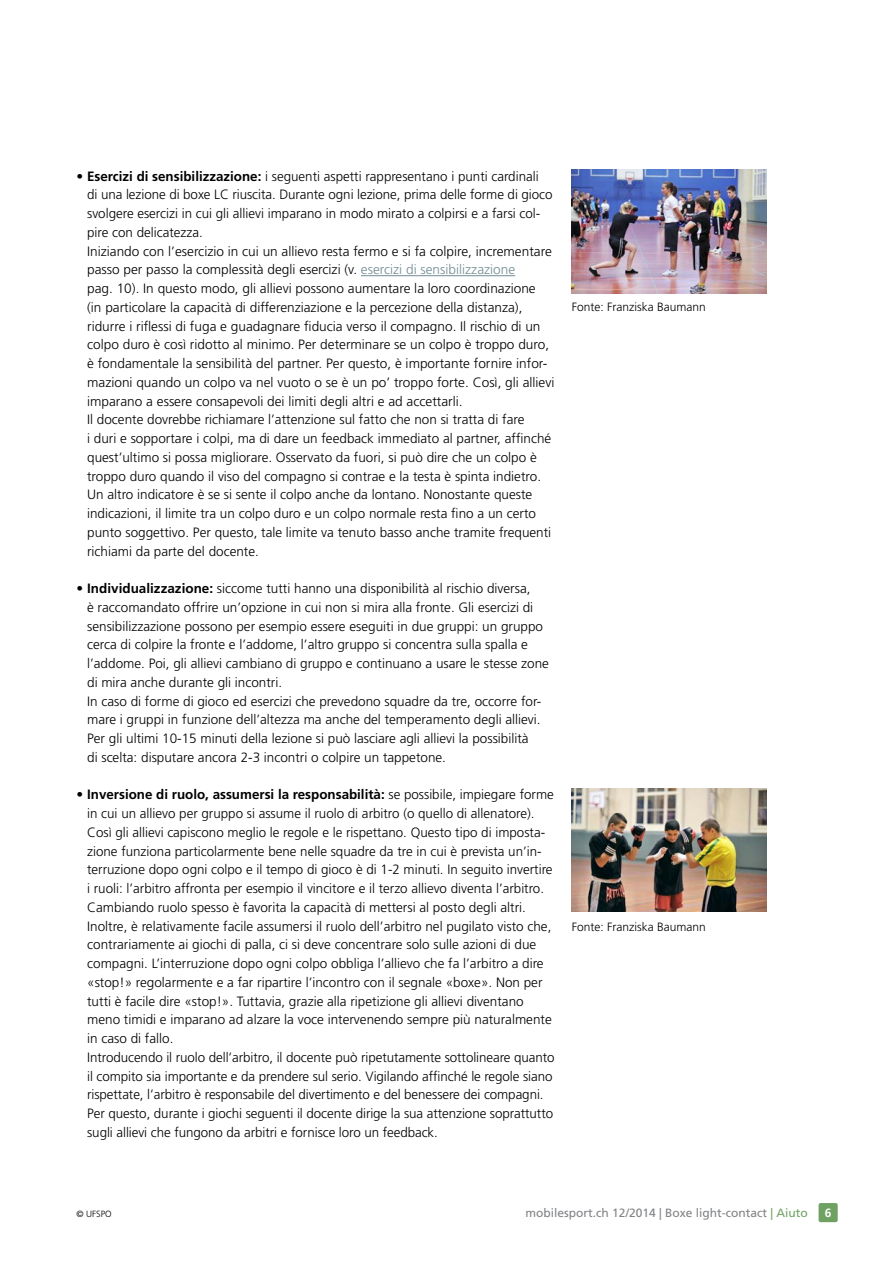
<style>
.page{position:relative;width:893px;height:1263px;background:#fff}
.page>*{position:absolute;margin:0;border:0;box-sizing:border-box;transform-origin:0 0}
.t1{font:300 13.5px/18.8px "Frutiger LT";color:#000}
.t2{font:12px "Frutiger LT";color:#808285}
.t3{font:300 12px "Frutiger LT";color:#000}
.t4{font:700 12px "Frutiger LT";color:#fff}
.t5{font:300 9px "Frutiger LT";color:#000}
.s1{font-weight:700}
.s2{color:#728c94}
.s3{color:#6fa162}
</style>
<div class="page">
<div style="left:819px;top:1203px;width:19px;height:19px;background:#6fa162;border-radius:2px"></div>
<hr style="left:361px;top:275px;width:154px;height:1px;background:#728c94">
<img style="left:572px;top:170px;width:195px;height:123px">
<img style="left:572px;top:789px;width:195px;height:123px">
<h1 class="t1" style="left:87px;top:167px;width:469px;text-indent:-11px">• <span class="s1">Esercizi di sensibilizzazione:</span> i seguenti aspetti rappresentano i punti cardinali<br>di una lezione di boxe LC riuscita. Durante ogni lezione, prima delle forme di gioco svolgere esercizi in cui gli allievi imparano in modo mirato a colpirsi e a farsi col&shy;pire con delicatezza.<br>Iniziando con l’esercizio in cui un allievo resta fermo e si fa colpire, incrementare passo per passo la complessità degli esercizi (v. <span class="s2">esercizi di sensibilizzazione<br></span>pag. 10). In questo modo, gli allievi possono aumentare la loro coordinazione<br>(in particolare la capacità di differenziazione e la percezione della distanza), ridurre i riflessi di fuga e guadagnare fiducia verso il compagno. Il rischio di un colpo duro è così ridotto al minimo. Per determinare se un colpo è troppo duro, è fondamentale la sensibilità del partner. Per questo, è importante fornire infor&shy;mazioni quando un colpo va nel vuoto o se è un po’ troppo forte. Così, gli allievi imparano a essere consapevoli dei limiti degli altri e ad accettarli.<br>Il docente dovrebbe richiamare l’attenzione sul fatto che non si tratta di fare<br>i duri e sopportare i colpi, ma di dare un feedback immediato al partner, affinché quest’ultimo si possa migliorare. Osservato da fuori, si può dire che un colpo è troppo duro quando il viso del compagno si contrae e la testa è spinta indietro.<br>Un altro indicatore è se si sente il colpo anche da lontano. Nonostante queste indicazioni, il limite tra un colpo duro e un colpo normale resta fino a un certo punto soggettivo. Per questo, tale limite va tenuto basso anche tramite frequenti richiami da parte del docente.</h1>
<h1 class="t1" style="left:87px;top:579px;width:463px;text-indent:-11px">• <span class="s1">Individualizzazione:</span> siccome tutti hanno una disponibilità al rischio diversa,<br>è raccomandato offrire un’opzione in cui non si mira alla fronte. Gli esercizi di sensibilizzazione possono per esempio essere eseguiti in due gruppi: un gruppo cerca di colpire la fronte e l’addome, l’altro gruppo si concentra sulla spalla e l’addome. Poi, gli allievi cambiano di gruppo e continuano a usare le stesse zone di mira anche durante gli incontri.<br>In caso di forme di gioco ed esercizi che prevedono squadre da tre, occorre for&shy;mare i gruppi in funzione dell’altezza ma anche del temperamento degli allievi.<br>Per gli ultimi 10-15 minuti della lezione si può lasciare agli allievi la possibilità<br>di scelta: disputare ancora 2-3 incontri o colpire un tappetone.</h1>
<h1 class="t1" style="left:87px;top:785px;width:469px;text-indent:-11px">• <span class="s1">Inversione di ruolo, assumersi la responsabilità:</span> se possibile, impiegare forme in cui un allievo per gruppo si assume il ruolo di arbitro (o quello di allenatore).<br>Così gli allievi capiscono meglio le regole e le rispettano. Questo tipo di imposta&shy;zione funziona particolarmente bene nelle squadre da tre in cui è prevista un’in&shy;terruzione dopo ogni colpo e il tempo di gioco è di 1-2 minuti. In seguito invertire i ruoli: l’arbitro affronta per esempio il vincitore e il terzo allievo diventa l’arbitro.<br>Cambiando ruolo spesso è favorita la capacità di mettersi al posto degli altri.<br>Inoltre, è relativamente facile assumersi il ruolo dell’arbitro nel pugilato visto che, contrariamente ai giochi di palla, ci si deve concentrare solo sulle azioni di due compagni. L’interruzione dopo ogni colpo obbliga l’allievo che fa l’arbitro a dire «stop!» regolarmente e a far ripartire l’incontro con il segnale «boxe». Non per tutti è facile dire «stop!». Tuttavia, grazie alla ripetizione gli allievi diventano meno timidi e imparano ad alzare la voce intervenendo sempre più naturalmente in caso di fallo.<br>Introducendo il ruolo dell’arbitro, il docente può ripetutamente sottolineare quanto il compito sia importante e da prendere sul serio. Vigilando affinché le regole siano rispettate, l’arbitro è responsabile del divertimento e del benessere dei compagni.<br>Per questo, durante i giochi seguenti il docente dirige la sua attenzione soprattutto sugli allievi che fungono da arbitri e fornisce loro un feedback.</h1>
<p class="t3" style="left:572px;top:300px;width:136px">Fonte: Franziska Baumann</p>
<p class="t3" style="left:572px;top:919px;width:136px">Fonte: Franziska Baumann</p>
<p class="t5" style="left:77px;top:1209px;width:37px">© UFSPO</p>
<p class="t2" style="left:526px;top:1206px;width:284px">mobilesport.ch 12/2014 | Boxe light-contact <span class="s3">| Aiuto</span></p>
<p class="t4" style="left:825px;top:1206px;width:8px">6</p>
</div>
